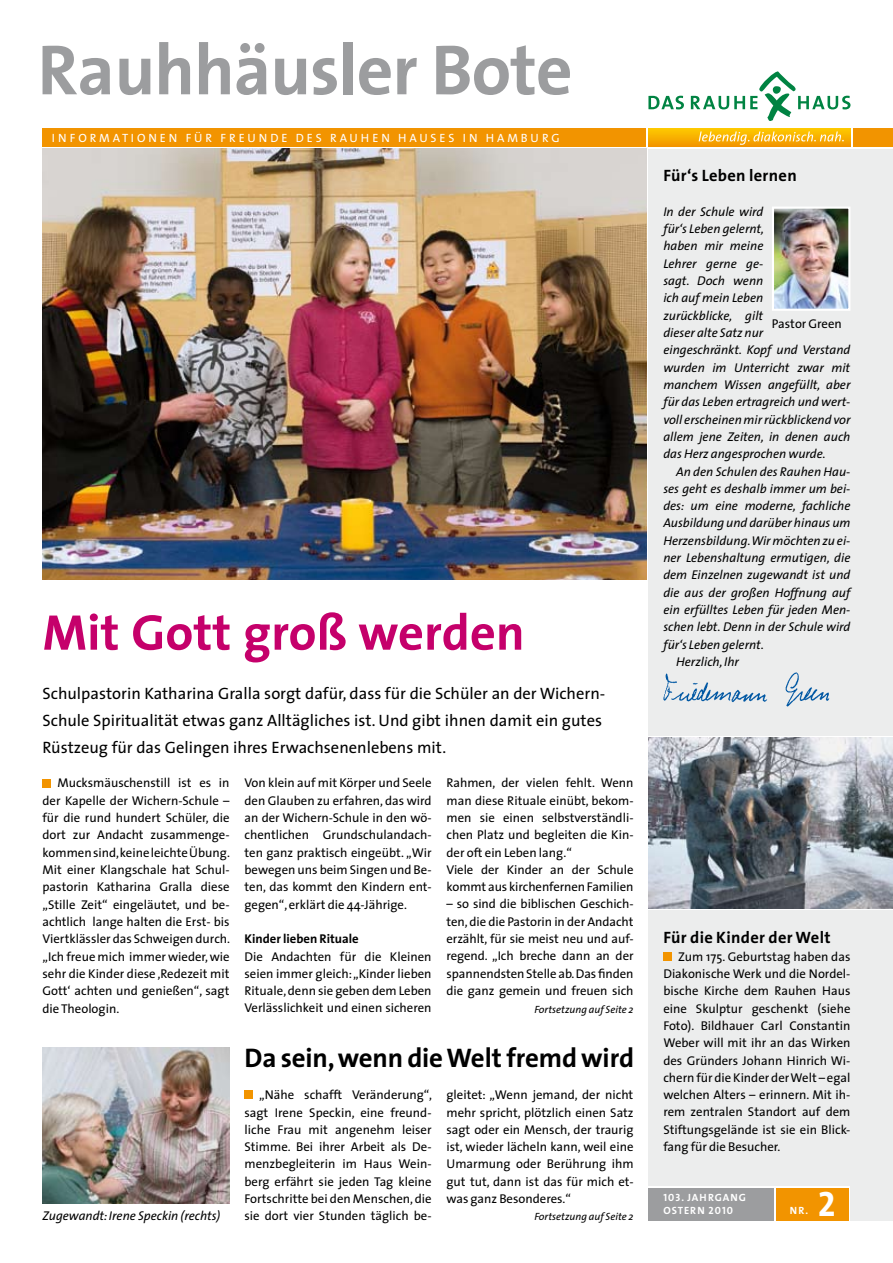
<style>
.page{position:relative;width:893px;height:1263px;background:#fff}
.page>*{position:absolute;margin:0;border:0;box-sizing:border-box;transform-origin:0 0}
.t1{font:700 71.55px "The Sans";letter-spacing:-.015em;color:#9c9d9f}
.t2{font:700 50.55px "The Sans";color:#c5006b}
.t3{font:35.55px "The Sans Bold Caps";color:#fff}
.t4{font:700 27px "The Sans";letter-spacing:-.005em;color:#000}
.t5{font:16.5px/27px "The Sans";color:#000}
.t6{font:700 16.5px "The Sans";letter-spacing:.02em;color:#000}
.t7{font:12.75px/17.2px "The Sans";color:#000;text-align:justify}
.t8{font:italic 12.75px/17.2px "The Sans";color:#000}
.t9{font:700 12.75px "The Sans";color:#000}
.t10{font:12px "The Sans";letter-spacing:.24em;color:#fff}
.t11{font:italic 10.5px "The Sans";color:#000}
.t12{font:700 10.5px/12.6px "The Sans";letter-spacing:.1em;color:#fff}
.s1{font-family:"The Sans Bold Caps";font-weight:400}
</style>
<div class="page">
<div style="left:648px;top:911px;width:245px;height:275px;background:#eceded"></div>
<img style="left:43px;top:1047px;width:187px;height:156px">
<div style="left:648px;top:1188px;width:126px;height:32px;background:#9c9d9f"></div>
<div style="left:776px;top:1188px;width:72px;height:32px;background:#f29400"></div>
<div style="left:648px;top:149px;width:245px;height:586px;background:#eceded"></div>
<div style="left:43px;top:128px;width:850px;height:18px;background:#f29400"></div>
<div style="left:646px;top:71px;width:207px;height:78px;background:#fff"></div>
<hr style="left:648px;top:128px;width:202px;height:1px;background:#fecb00">
<hr style="left:648px;top:129px;width:202px;height:1px;background:#fec800">
<hr style="left:648px;top:130px;width:202px;height:1px;background:#fdc500">
<hr style="left:648px;top:131px;width:202px;height:1px;background:#fcc300">
<hr style="left:648px;top:132px;width:202px;height:1px;background:#fcbf00">
<hr style="left:648px;top:133px;width:202px;height:1px;background:#fbbc00">
<hr style="left:648px;top:134px;width:202px;height:1px;background:#faba00">
<hr style="left:648px;top:135px;width:202px;height:1px;background:#fab700">
<hr style="left:648px;top:136px;width:202px;height:1px;background:#f9b400">
<hr style="left:648px;top:137px;width:202px;height:1px;background:#f8b100">
<hr style="left:648px;top:138px;width:202px;height:1px;background:#f8ad00">
<hr style="left:648px;top:139px;width:202px;height:1px;background:#f7aa00">
<hr style="left:648px;top:140px;width:202px;height:1px;background:#f6a700">
<hr style="left:648px;top:141px;width:202px;height:1px;background:#f6a400">
<hr style="left:648px;top:142px;width:202px;height:1px;background:#f5a100">
<hr style="left:648px;top:143px;width:202px;height:1px;background:#f49e00">
<hr style="left:648px;top:144px;width:202px;height:1px;background:#f49a00">
<hr style="left:648px;top:145px;width:202px;height:1px;background:#f39700">
<hr style="left:648px;top:146px;width:202px;height:1px;background:#f29400">
<svg style="left:699px;top:131px;width:145px;height:14px"></svg>
<svg style="left:648px;top:96px;width:36px;height:13px"></svg>
<svg style="left:691px;top:71px;width:159px;height:50px"></svg>
<div style="left:43px;top:779px;width:8px;height:8px;background:#f29400"></div>
<img style="left:43px;top:148px;width:603px;height:431px">
<img style="left:663px;top:672px;width:167px;height:35px">
<img style="left:648px;top:737px;width:245px;height:172px">
<div style="left:244px;top:1091px;width:9px;height:8px;background:#f29400"></div>
<img style="left:775px;top:210px;width:72px;height:98px">
<div style="left:772px;top:207px;width:78px;height:104px;border:2px solid #fff"></div>
<div style="left:663px;top:952px;width:9px;height:9px;background:#f29400"></div>
<div style="left:850px;top:1186px;width:43px;height:34px;background:#eceded"></div>
<h1 class="t1" style="left:38px;top:10px;width:537px">Rauhhäusler Bote</h1>
<p class="t10" style="left:52px;top:128px;width:509px">INFORMATIONEN FÜR FREUNDE DES RAUHEN HAUSES IN HAMBURG</p>
<h2 class="t2" style="left:43px;top:590px;width:484px">Mit Gott groß werden</h2>
<p class="t5" style="left:43px;top:679px;width:564px">Schulpastorin Katharina Gralla sorgt dafür, dass für die Schüler an der Wichern-<br>Schule Spiritualität etwas ganz Alltägliches ist. Und gibt ihnen damit ein gutes<br>Rüstzeug für das Gelingen ihres Erwachsenenlebens mit.</p>
<p class="t7" style="left:43px;top:774px;width:189px;text-indent:15px">Mucksmäuschenstill ist es in der Kapelle der Wichern-Schule – für die rund hundert Schüler, die dort zur Andacht zusammenge&shy;kommen sind, keine leichte Übung.<br>Mit einer Klangschale hat Schul&shy;pastorin Katharina Gralla diese „Stille Zeit“ eingeläutet, und be&shy;achtlich lange halten die Erst- bis Viertklässler das Schweigen durch. „Ich freue mich immer wieder, wie sehr die Kinder diese ‚Redezeit mit Gott‘ achten und genießen“, sagt die Theologin.</p>
<p class="t7" style="left:244px;top:774px;width:189px">Von klein auf mit Körper und Seele den Glauben zu erfahren, das wird an der Wichern-Schule in den wö&shy;chentlichen Grundschulandach&shy;ten ganz praktisch eingeübt. „Wir bewegen uns beim Singen und Be&shy;ten, das kommt den Kindern ent&shy;gegen“, erklärt die 44-Jährige.</p>
<p class="t9" style="left:244px;top:928px;width:116px">Kinder lieben Rituale</p>
<p class="t7" style="left:244px;top:947px;width:189px">Die Andachten für die Kleinen seien immer gleich: „Kinder lieben Rituale, denn sie geben dem Leben Verlässlichkeit und einen sicheren</p>
<p class="t7" style="left:446px;top:774px;width:189px;text-align:left">Rahmen, der vielen fehlt. Wenn man diese Rituale einübt, bekom&shy;men sie einen selbstverständli&shy;chen Platz und begleiten die Kin&shy;der oft ein Leben lang.“<br>Viele der Kinder an der Schule kommt aus kirchenfernen Familien</p>
<p class="t7" style="left:446px;top:895px;width:189px">– so sind die biblischen Geschich&shy;ten, die die Pastorin in der Andacht erzählt, für sie meist neu und auf&shy;regend. „Ich breche dann an der spannendsten Stelle ab. Das finden die ganz gemein und freuen sich</p>
<p class="t11" style="left:534px;top:1000px;width:101px">Fortsetzung auf Seite 2</p>
<p class="t8" style="left:43px;top:1207px;width:179px">Zugewandt: Irene Speckin (rechts)</p>
<h3 class="t4" style="left:244px;top:1035px;width:391px">Da sein, wenn die Welt fremd wird</h3>
<p class="t7" style="left:446px;top:1086px;width:189px">gleitet: „Wenn jemand, der nicht mehr spricht, plötzlich einen Satz sagt oder ein Mensch, der traurig ist, wieder lächeln kann, weil eine Umarmung oder Berührung ihm gut tut, dann ist das für mich et&shy;was ganz Besonderes.“</p>
<p class="t7" style="left:244px;top:1086px;width:189px;text-indent:15px">„Nähe schafft Veränderung“, sagt Irene Speckin, eine freund&shy;liche Frau mit angenehm leiser Stimme. Bei ihrer Arbeit als De&shy;menzbegleiterin im Haus Wein&shy;berg erfährt sie jeden Tag kleine Fortschritte bei den Menschen, die sie dort vier Stunden täglich be-</p>
<p class="t11" style="left:534px;top:1208px;width:101px">Fortsetzung auf Seite 2</p>
<p class="t6" style="left:663px;top:162px;width:135px">Für‘s Leben lernen</p>
<p class="t8" style="left:663px;top:202px;width:189px">In der Schule wird<br>für‘s Leben gelernt,<br>haben mir meine<br>Lehrer gerne ge-<br>sagt. Doch wenn<br>ich auf mein Leben<br>zurückblicke, gilt<br>dieser alte Satz nur<br>eingeschränkt. Kopf und Verstand wurden im Unterricht zwar mit manchem Wissen angefüllt, aber für das Leben ertragreich und wert&shy;voll erscheinen mir rückblickend vor allem jene Zeiten, in denen auch das Herz angesprochen wurde.</p>
<p class="t8" style="left:676px;top:462px;width:176px">An den Schulen des Rauhen Hau-</p>
<p class="t8" style="left:663px;top:479px;width:189px">ses geht es deshalb immer um bei-</p>
<p class="t8" style="left:663px;top:497px;width:189px">des: um eine moderne, fachliche</p>
<p class="t8" style="left:663px;top:514px;width:189px">Ausbildung und darüber hinaus um</p>
<p class="t8" style="left:663px;top:531px;width:189px">Herzensbildung. Wir möchten zu ei-</p>
<p class="t8" style="left:663px;top:549px;width:189px">ner Lebenshaltung ermutigen, die</p>
<p class="t8" style="left:663px;top:566px;width:189px">dem Einzelnen zugewandt ist und</p>
<p class="t8" style="left:663px;top:583px;width:189px">die aus der großen Hoffnung auf</p>
<p class="t8" style="left:663px;top:601px;width:189px">ein erfülltes Leben für jeden Men-</p>
<p class="t8" style="left:663px;top:618px;width:189px">schen lebt. Denn in der Schule wird</p>
<p class="t8" style="left:663px;top:635px;width:102px">für‘s Leben gelernt.</p>
<p class="t8" style="left:676px;top:653px;width:64px">Herzlich, Ihr</p>
<p class="t7" style="left:772px;top:315px;width:72px">Pastor Green</p>
<p class="t6" style="left:663px;top:924px;width:169px">Für die Kinder der Welt</p>
<p class="t7" style="left:663px;top:947px;width:189px;text-indent:15px">Zum 175. Geburtstag haben das Diakonische Werk und die Nordel&shy;bische Kirche dem Rauhen Haus eine Skulptur geschenkt (siehe Foto). Bildhauer Carl Constantin Weber will mit ihr an das Wirken des Gründers Johann Hinrich Wi&shy;chern für die Kinder der Welt – egal welchen Alters – erinnern. Mit ih&shy;rem zentralen Standort auf dem Stiftungsgelände ist sie ein Blick&shy;fang für die Besucher.</p>
<p class="t12" style="left:663px;top:1191px;width:84px"><span class="s1">103.</span> JAHRGANG<br>OSTERN <span class="s1">2010</span></p>
<p class="t12" style="left:790px;top:1204px;width:20px">NR.</p>
<h3 class="t3" style="left:818px;top:1174px;width:19px">2</h3>
</div>
